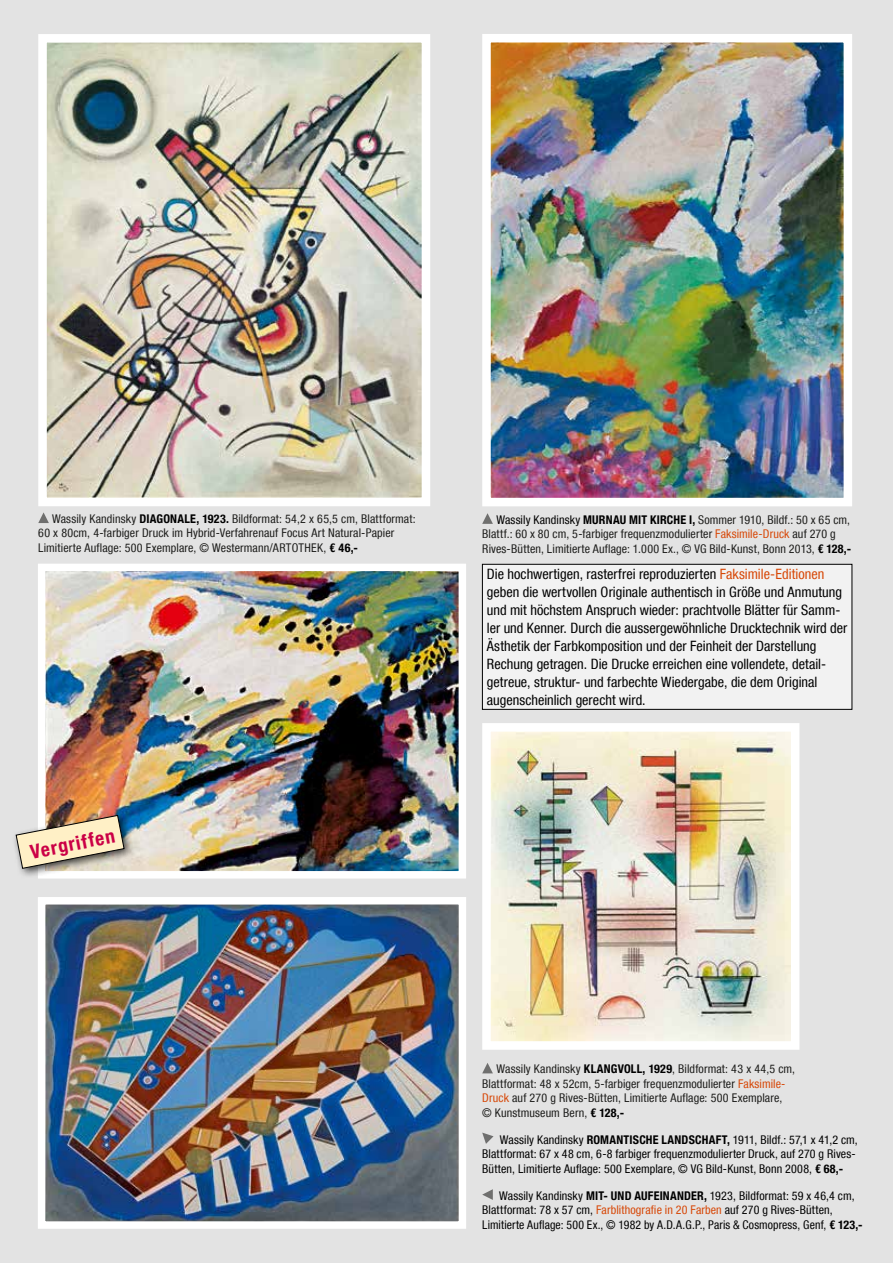
<style>
.page{position:relative;width:893px;height:1263px;background:#e3e3e3}
.page>*{position:absolute;margin:0;border:0;box-sizing:border-box;transform-origin:0 0}
.t1{font:700 condensed 19.5px "Helvetica Neue LT Com";color:#cb0046}
.t2{font:condensed 14.25px/18px "Helvetica Neue LT Com";color:#000}
.t3{font:condensed 12px/14.4px "Helvetica Neue LT Com";letter-spacing:.01em;color:#1d1d1b}
.t4{font:condensed 12px/14.4px "Helvetica Neue LT Com";letter-spacing:.01em;color:#000}
.s1{font-weight:700;color:#000}
.s2{color:#000}
.s3{color:#d74808}
.s4{font-weight:700}
</style>
<div class="page">
<img style="left:38px;top:564px;width:428px;height:315px">
<img style="left:482px;top:34px;width:370px;height:472px">
<img style="left:46px;top:905px;width:412px;height:316px">
<div style="left:38px;top:897px;width:428px;height:332px;border:7px solid #fff"></div>
<img style="left:38px;top:34px;width:392px;height:472px">
<img style="left:482px;top:723px;width:318px;height:327px">
<svg style="left:482px;top:1063px;width:11px;height:10px"></svg>
<svg style="left:38px;top:512px;width:11px;height:11px"></svg>
<svg style="left:482px;top:1189px;width:11px;height:11px"></svg>
<svg style="left:482px;top:1132px;width:12px;height:12px"></svg>
<svg style="left:482px;top:513px;width:11px;height:11px"></svg>
<div style="left:482px;top:564px;width:370px;height:145px;background:#f2f2f2"></div>
<div style="left:482px;top:564px;width:370px;height:145px;border:1px solid #000"></div>
<div style="left:11px;top:810px;width:124px;height:69px;background:#000;opacity:.75"></div>
<img style="left:16px;top:815px;width:108px;height:54px">
<p class="t3" style="left:38px;top:511px;width:379px;text-indent:14px">Wassily Kandinsky <span class="s1">DIAGONALE, 1923.</span> Bildformat: 54,2 x 65,5 cm, Blattformat:<br>60 x 80cm, 4-farbiger Druck im Hybrid-Verfahrenauf Focus Art Natural-Papier<br>Limitierte Auflage: 500 Exemplare, © Westermann/ARTOTHEK, <span class="s1">€ 46,-</span></p>
<h1 class="t1" style="left:28px;top:840px;width:87px;rotate:-11deg">Vergriffen</h1>
<p class="t3" style="left:482px;top:512px;width:370px;text-indent:14px"><span class="s2">Wassily Kandinsky</span> <span class="s1">MURNAU MIT KIRCHE I,</span> Sommer 1910, Bildf.: 50 x 65 cm,<br>Blattf.: 60 x 80 cm, 5-farbiger frequenzmodulierter <span class="s3">Faksimile-Druck</span> auf 270 g<br>Rives-Bütten, Limitierte Auflage: 1.000 Ex., © VG Bild-Kunst, Bonn 2013, <span class="s1">€ 128,-</span></p>
<p class="t2" style="left:487px;top:565px;width:362px">Die hochwertigen, rasterfrei reproduzierten <span class="s3">Faksimile-Editionen </span>geben die wertvollen Originale authentisch in Größe und Anmutung und mit höchstem Anspruch wieder: prachtvolle Blätter für Samm&shy;ler und Kenner. Durch die aussergewöhnliche Drucktechnik wird der Ästhetik der Farbkomposition und der Feinheit der Darstellung Rechung getragen. Die Drucke erreichen eine vollendete, detail&shy;getreue, struktur- und farbechte Wiedergabe, die dem Original augenscheinlich gerecht wird.</p>
<p class="t3" style="left:482px;top:1062px;width:314px;text-indent:14px">Wassily Kandinsky <span class="s1">KLANGVOLL, 1929</span>, Bildformat: 43 x 44,5 cm, Blattformat: 48 x 52cm, 5-farbiger frequenzmodulierter <span class="s3">Faksimile-Druck</span> auf 270 g Rives-Bütten, Limitierte Auflage: 500 Exemplare,<br>© Kunstmuseum Bern, <span class="s1">€ 128,-</span></p>
<p class="t4" style="left:482px;top:1132px;width:377px;text-indent:18px">Wassily Kandinsky <span class="s4">ROMANTISCHE LANDSCHAFT,</span> 1911, Bildf.: 57,1 x 41,2 cm,<br>Blattformat: 67 x 48 cm, 6-8 farbiger frequenzmodulierter Druck, auf 270 g Rives-<br>Bütten, Limitierte Auflage: 500 Exemplare, © VG Bild-Kunst, Bonn 2008, <span class="s4">€ 68,-</span></p>
<p class="t4" style="left:482px;top:1188px;width:382px;text-indent:17px">Wassily Kandinsky <span class="s4">MIT- UND AUFEINANDER,</span> 1923, Bildformat: 59 x 46,4 cm,<br>Blattformat: 78 x 57 cm, <span class="s3">Farblithografie in 20 Farben</span> auf 270 g Rives-Bütten,<br>Limitierte Auflage: 500 Ex., © 1982 by A.D.A.G.P., Paris &amp; Cosmopress, Genf, <span class="s4">€ 123,-</span></p>
</div>
